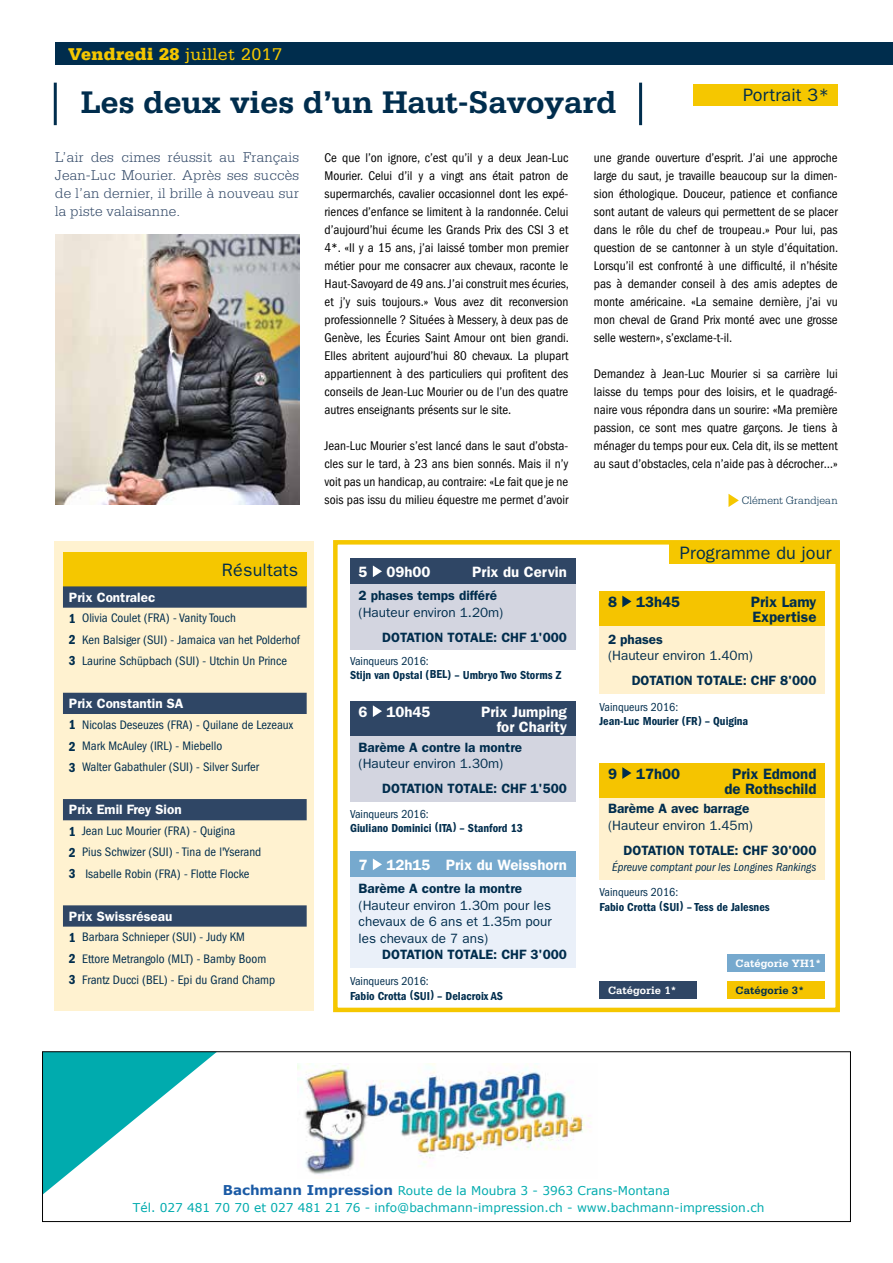
<style>
.page{position:relative;width:893px;height:1263px;background:#fff}
.page>*{position:absolute;margin:0;border:0;box-sizing:border-box;transform-origin:0 0}
.t1{font:700 33px "Serifa Std";letter-spacing:-.01em;color:#002d4d}
.t2{font:18px "ITC Franklin Gothic Std";letter-spacing:.01em;color:#002d4d}
.t3{font:18px "Serifa Std";letter-spacing:.02em;color:#f5c700}
.t4{font:300 15px/18px "Serifa Std";letter-spacing:.01em;color:#2f4665;text-align:justify}
.t5{font:600 15px/15px "ITC Franklin Gothic Std";color:#fff;text-align:right}
.t6{font:600 15px/15px "ITC Franklin Gothic Std";color:#002d4d;text-align:center}
.t7{font:600 13.5px "ITC Franklin Gothic Std";color:#002d4d}
.t8{font:13.5px/16.5px "ITC Franklin Gothic Std";color:#002d4d;text-align:justify}
.t9{font:600 13.5px "ITC Franklin Gothic Std";color:#fff}
.t10{font:condensed 13.05px/18px "ITC Franklin Gothic Std";color:#000;text-align:justify}
.t11{font:condensed 12.75px/21.3px "ITC Franklin Gothic Std";color:#002d4d}
.t12{font:12.15px/17.5px "Verdana";color:#00abae;text-align:center}
.t13{font:12px "ITC Franklin Gothic Std Dm Cd";color:#002d4d}
.t14{font:condensed 12px "ITC Franklin Gothic Std";color:#002d4d}
.t15{font:italic condensed 12px "ITC Franklin Gothic Std";color:#002d4d}
.t16{font:300 11.4px "Serifa Std";letter-spacing:.005em;color:#002d4d}
.t17{font:700 11.25px "Serifa Std";color:#fff}
.t18{font:700 11.25px "Serifa Std";color:#002d4d}
.s1{font-weight:900}
.s2{font-family:"ITC Franklin Gothic Std Dm Cd";font-stretch:normal;font-size:13.5px}
.s3{font-weight:700;font-size:13.5px;color:#1a5aa5}
</style>
<div class="page">
<img style="left:55px;top:234px;width:244px;height:270px">
<svg style="left:728px;top:494px;width:11px;height:13px"></svg>
<div style="left:693px;top:85px;width:145px;height:21px;background:#f5c700"></div>
<hr style="left:54px;top:83px;width:3px;height:42px;background:#002d4d">
<hr style="left:639px;top:83px;width:3px;height:42px;background:#002d4d">
<div style="left:54px;top:541px;width:260px;height:470px;background:#fff2d0"></div>
<div style="left:63px;top:553px;width:244px;height:34px;background:#f5c700"></div>
<svg style="left:63px;top:586px;width:244px;height:341px"></svg>
<div style="left:670px;top:542px;width:170px;height:21px;background:#f5c700"></div>
<div style="left:600px;top:981px;width:97px;height:18px;background:#2f4665"></div>
<div style="left:727px;top:981px;width:98px;height:18px;background:#f5c400"></div>
<div style="left:727px;top:954px;width:98px;height:18px;background:#76a9ce"></div>
<div style="left:350px;top:582px;width:225px;height:68px;background:#d3d5e0"></div>
<div style="left:350px;top:558px;width:225px;height:26px;background:#2f4665"></div>
<svg style="left:373px;top:565px;width:9px;height:12px"></svg>
<div style="left:350px;top:875px;width:225px;height:92px;background:#eaf0f9"></div>
<div style="left:350px;top:852px;width:225px;height:25px;background:#76a9ce"></div>
<svg style="left:373px;top:858px;width:9px;height:12px"></svg>
<div style="left:600px;top:796px;width:225px;height:84px;background:#fff1cf"></div>
<div style="left:600px;top:763px;width:225px;height:34px;background:#f5c400"></div>
<svg style="left:622px;top:767px;width:9px;height:12px"></svg>
<div style="left:600px;top:592px;width:225px;height:34px;background:#f5c400"></div>
<svg style="left:622px;top:596px;width:9px;height:11px"></svg>
<div style="left:600px;top:626px;width:225px;height:68px;background:#fff1cf"></div>
<div style="left:350px;top:734px;width:225px;height:68px;background:#d3d5e0"></div>
<div style="left:350px;top:702px;width:225px;height:34px;background:#2f4665"></div>
<svg style="left:373px;top:705px;width:9px;height:12px"></svg>
<div style="left:333px;top:540px;width:507px;height:472px;border:4px solid #f5c700"></div>
<div style="left:55px;top:43px;width:838px;height:22px;background:#002d4d"></div>
<img style="left:298px;top:1063px;width:293px;height:111px">
<svg style="left:44px;top:1053px;width:172px;height:141px"></svg>
<div style="left:42px;top:1051px;width:809px;height:171px;border:1px solid #000"></div>
<h2 class="t3" style="left:68px;top:44px;width:216px"><span class="s1">Vendredi 28</span> juillet 2017</h2>
<h1 class="t1" style="left:81px;top:83px;width:537px">Les deux vies d’un Haut-Savoyard</h1>
<h2 class="t2" style="left:743px;top:85px;width:88px">Portrait 3*</h2>
<p class="t4" style="left:55px;top:148px;width:245px">L’air des cimes réussit au Français Jean-Luc Mourier. Après ses succès de l’an dernier, il brille à nouveau sur la piste valaisanne.</p>
<p class="t10" style="left:325px;top:149px;width:246px">Ce que l’on ignore, c’est qu’il y a deux Jean-Luc Mourier. Celui d’il y a vingt ans était patron de supermarchés, cavalier occasionnel dont les expé&shy;riences d’enfance se limitent à la randonnée. Celui d’aujourd’hui écume les Grands Prix des CSI 3 et 4*. «Il y a 15 ans, j’ai laissé tomber mon premier métier pour me consacrer aux chevaux, raconte le Haut-Savoyard de 49 ans. J’ai construit mes écuries, et j’y suis toujours.» Vous avez dit reconversion professionnelle ? Situées à Messery, à deux pas de Genève, les Écuries Saint Amour ont bien grandi.<br>Elles abritent aujourd’hui 80 chevaux. La plupart appartiennent à des particuliers qui profitent des conseils de Jean-Luc Mourier ou de l’un des quatre autres enseignants présents sur le site.</p>
<p class="t10" style="left:325px;top:437px;width:245px">Jean-Luc Mourier s’est lancé dans le saut d’obsta&shy;cles sur le tard, à 23 ans bien sonnés. Mais il n’y voit pas un handicap, au contraire: «Le fait que je ne sois pas issu du milieu équestre me permet d’avoir</p>
<p class="t10" style="left:594px;top:149px;width:246px">une grande ouverture d’esprit. J’ai une approche large du saut, je travaille beaucoup sur la dimen&shy;sion éthologique. Douceur, patience et confiance sont autant de valeurs qui permettent de se placer dans le rôle du chef de troupeau.» Pour lui, pas question de se cantonner à un style d’équitation.<br>Lorsqu’il est confronté à une difficulté, il n’hésite pas à demander conseil à des amis adeptes de monte américaine. «La semaine dernière, j’ai vu mon cheval de Grand Prix monté avec une grosse selle western», s’exclame-t-il.</p>
<p class="t10" style="left:594px;top:365px;width:245px">Demandez à Jean-Luc Mourier si sa carrière lui laisse du temps pour des loisirs, et le quadragé&shy;naire vous répondra dans un sourire: «Ma première passion, ce sont mes quatre garçons. Je tiens à ménager du temps pour eux. Cela dit, ils se mettent au saut d’obstacles, cela n’aide pas à décrocher…»</p>
<p class="t16" style="left:742px;top:494px;width:98px">Clément Grandjean</p>
<h2 class="t2" style="left:222px;top:559px;width:78px">Résultats</h2>
<p class="t9" style="left:69px;top:589px;width:88px">Prix Contralec</p>
<p class="t11" style="left:69px;top:608px;width:232px"><span class="s2">1</span> Olivia Coulet (FRA) - Vanity Touch<br><span class="s2">2</span> Ken Balsiger (SUI) - Jamaica van het Polderhof<br><span class="s2">3</span> Laurine Schüpbach (SUI) - Utchin Un Prince</p>
<p class="t9" style="left:69px;top:695px;width:116px">Prix Constantin SA</p>
<p class="t11" style="left:69px;top:714px;width:226px"><span class="s2">1</span> Nicolas Deseuzes (FRA) - Quilane de Lezeaux<br><span class="s2">2</span> Mark McAuley (IRL) - Miebello<br><span class="s2">3</span> Walter Gabathuler (SUI) - Silver Surfer</p>
<p class="t9" style="left:69px;top:802px;width:114px">Prix Emil Frey Sion</p>
<p class="t11" style="left:69px;top:820px;width:194px"><span class="s2">1</span> Jean Luc Mourier (FRA) - Quigina<br><span class="s2">2</span> Pius Schwizer (SUI) - Tina de l'Yserand<br><span class="s2">3</span> Isabelle Robin (FRA) - Flotte Flocke</p>
<p class="t9" style="left:69px;top:908px;width:105px">Prix Swissréseau</p>
<p class="t11" style="left:69px;top:927px;width:208px"><span class="s2">1</span> Barbara Schnieper (SUI) - Judy KM<br><span class="s2">2</span> Ettore Metrangolo (MLT) - Bamby Boom<br><span class="s2">3</span> Frantz Ducci (BEL) - Epi du Grand Champ</p>
<p class="t5" style="left:359px;top:564px;width:10px">5</p>
<p class="t5" style="left:386px;top:564px;width:46px">09h00</p>
<p class="t5" style="left:472px;top:564px;width:96px">Prix du Cervin</p>
<p class="t7" style="left:359px;top:587px;width:140px">2 phases temps différé</p>
<p class="t8" style="left:359px;top:604px;width:146px">(Hauteur environ 1.20m)</p>
<p class="t7" style="left:382px;top:629px;width:186px">Dotation totale: CHF 1'000</p>
<p class="t14" style="left:350px;top:654px;width:80px">Vainqueurs 2016:</p>
<p class="t13" style="left:350px;top:668px;width:213px">Stijn van Opstal (BEL) – Umbryo Two Storms Z</p>
<p class="t5" style="left:359px;top:704px;width:10px">6</p>
<p class="t5" style="left:386px;top:704px;width:46px">10h45</p>
<p class="t5" style="left:481px;top:704px;width:87px">Prix Jumping for Charity</p>
<p class="t7" style="left:359px;top:739px;width:165px">Barème A contre la montre</p>
<p class="t8" style="left:359px;top:755px;width:146px">(Hauteur environ 1.30m)</p>
<p class="t7" style="left:382px;top:780px;width:186px">Dotation totale: CHF 1'500</p>
<p class="t14" style="left:350px;top:807px;width:80px">Vainqueurs 2016:</p>
<p class="t13" style="left:350px;top:821px;width:174px">Giuliano Dominici (ITA) – Stanford 13</p>
<p class="t5" style="left:359px;top:858px;width:10px">7</p>
<p class="t5" style="left:386px;top:858px;width:182px">12h15 Prix du Weisshorn</p>
<p class="t7" style="left:359px;top:880px;width:165px">Barème A contre la montre</p>
<p class="t8" style="left:359px;top:897px;width:195px">(Hauteur environ 1.30m pour les chevaux de 6 ans et 1.35m pour les chevaux de 7 ans)</p>
<p class="t7" style="left:382px;top:946px;width:186px">Dotation totale: CHF 3'000</p>
<p class="t14" style="left:350px;top:974px;width:80px">Vainqueurs 2016:</p>
<p class="t13" style="left:350px;top:989px;width:154px">Fabio Crotta (SUI) – Delacroix AS</p>
<h2 class="t2" style="left:680px;top:542px;width:153px">Programme du jour</h2>
<p class="t6" style="left:608px;top:595px;width:10px">8</p>
<p class="t6" style="left:636px;top:595px;width:46px">13h45</p>
<p class="t6" style="left:751px;top:595px;width:67px;text-align:left">Prix Lamy<br>Expertise</p>
<p class="t7" style="left:608px;top:631px;width:56px">2 phases</p>
<p class="t8" style="left:608px;top:647px;width:146px">(Hauteur environ 1.40m)</p>
<p class="t7" style="left:632px;top:673px;width:186px">Dotation totale: CHF 8'000</p>
<p class="t14" style="left:600px;top:700px;width:80px">Vainqueurs 2016:</p>
<p class="t13" style="left:600px;top:714px;width:150px">Jean-Luc Mourier (FR) – Quigina</p>
<p class="t6" style="left:608px;top:766px;width:10px">9</p>
<p class="t6" style="left:636px;top:766px;width:46px">17h00</p>
<p class="t6" style="left:724px;top:766px;width:94px">Prix Edmond de Rothschild</p>
<p class="t7" style="left:608px;top:801px;width:143px">Barème A avec barrage</p>
<p class="t8" style="left:608px;top:817px;width:146px">(Hauteur environ 1.45m)</p>
<p class="t7" style="left:624px;top:842px;width:194px">Dotation totale: CHF 30'000</p>
<p class="t15" style="left:612px;top:861px;width:206px">épreuve comptant pour les Longines Rankings</p>
<p class="t14" style="left:600px;top:886px;width:80px">Vainqueurs 2016:</p>
<p class="t13" style="left:600px;top:900px;width:172px">Fabio Crotta (SUI) – Tess de Jalesnes</p>
<p class="t17" style="left:736px;top:957px;width:87px">Catégorie YH1*</p>
<p class="t17" style="left:608px;top:983px;width:70px">Catégorie 1*</p>
<p class="t18" style="left:736px;top:983px;width:70px">Catégorie 3*</p>
<p class="t12" style="left:133px;top:1181px;width:633px"><span class="s3">Bachmann Impression</span> Route de la Moubra 3 - 3963 Crans-Montana<br>Tél. 027 481 70 70 et 027 481 21 76 - info@bachmann-impression.ch - www.bachmann-impression.ch</p>
</div>
